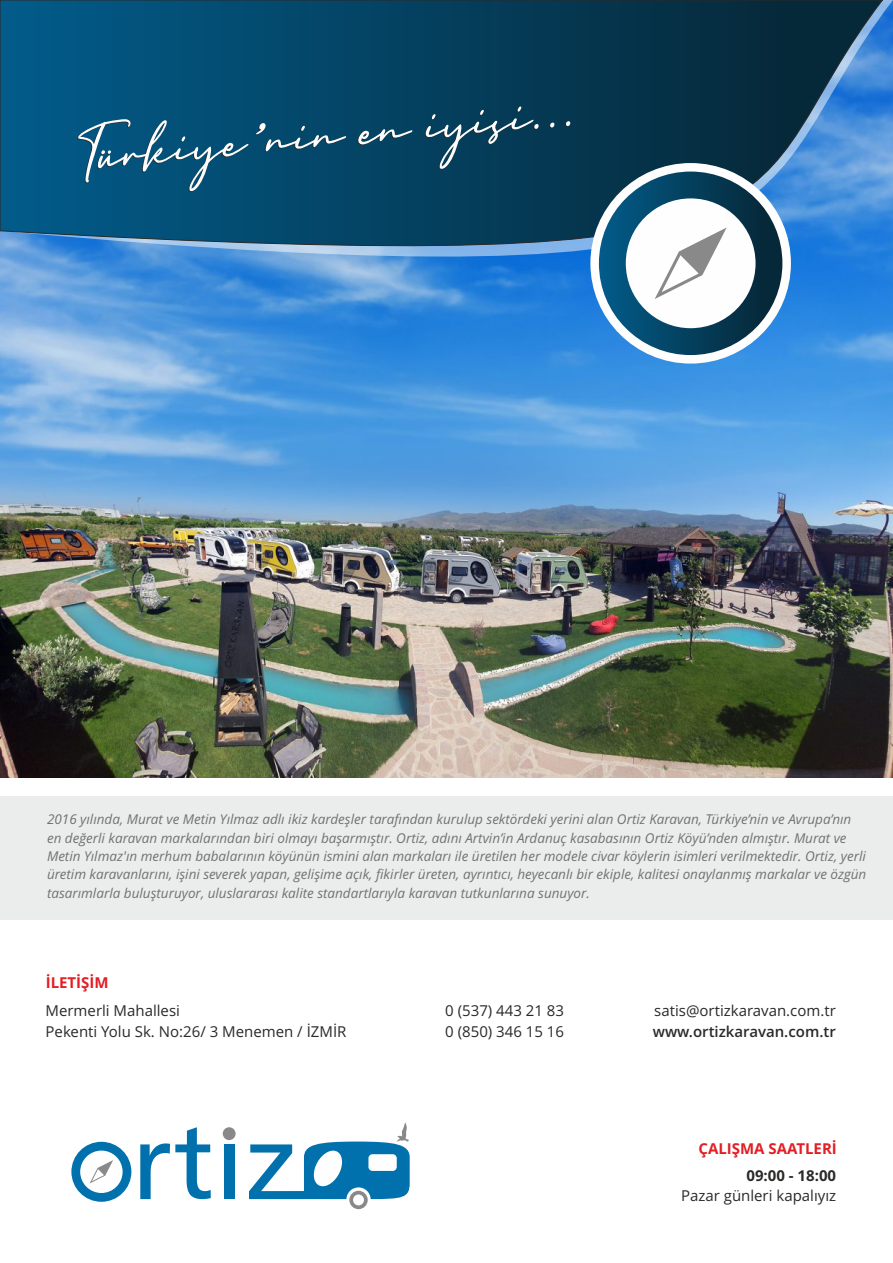
<style>
.page{position:relative;width:893px;height:1263px;background:#fff}
.page>*{position:absolute;margin:0;border:0;box-sizing:border-box;transform-origin:0 0}
.t1{font:15px/20.4px "Open Sans";color:#2b2a29}
.t2{font:700 15px "Open Sans";color:#e31e24}
.t3{font:600 15px "Open Sans";color:#2b2a29}
.t4{font:700 15px "Open Sans";color:#2b2a29}
.t5{font:italic 13.5px/18.5px "Open Sans";color:#727271}
</style>
<div class="page">
<div style="left:0;top:796px;width:893px;height:123px;background:#ebecec"></div>
<img style="left:0;top:309px;width:893px;height:468px">
<div style="left:71px;top:1142px;width:60px;height:60px;background:#0071ac;border-radius:50%"></div>
<div style="left:80px;top:1150px;width:43px;height:43px;background:#fefefe;border-radius:50%"></div>
<div style="left:224px;top:1144px;width:10px;height:55px;background:#0071ac"></div>
<svg style="left:140px;top:1127px;width:71px;height:72px"></svg>
<div style="left:223px;top:1127px;width:13px;height:13px;background:#898989;border-radius:50%"></div>
<svg style="left:90px;top:1160px;width:23px;height:23px"></svg>
<svg style="left:249px;top:1122px;width:161px;height:87px"></svg>
<svg style="left:0;top:0;width:893px;height:309px;background:#418edc"></svg>
<svg style="left:0;top:0;width:883px;height:281px;background:#16557e"></svg>
<div style="left:590px;top:163px;width:201px;height:201px;border:17px solid #fefefe;border-radius:50%"></div>
<div style="left:599px;top:172px;width:183px;height:183px;background:linear-gradient(to right,#035c8a,#092634);border-radius:50%"></div>
<div style="left:626px;top:198px;width:129px;height:130px;background:#fefefe;border-radius:50%"></div>
<svg style="left:655px;top:228px;width:72px;height:71px"></svg>
<svg style="left:77px;top:106px;width:493px;height:86px;background:#145171"></svg>
<p class="t5" style="left:47px;top:811px;width:821px">2016 yılında, Murat ve Metin Yılmaz adlı ikiz kardeşler tarafından kurulup sektördeki yerini alan Ortiz Karavan, Türkiye’nin ve Avrupa’nın en değerli karavan markalarından biri olmayı başarmıştır. Ortiz, adını Artvin’in Ardanuç kasabasının Ortiz Köyü’nden almıştır. Murat ve Metin Yılmaz'ın merhum babalarının köyünün ismini alan markaları ile üretilen her modele civar köylerin isimleri verilmektedir. Ortiz, yerli üretim karavanlarını, işini severek yapan, gelişime açık, fikirler üreten, ayrıntıcı, heyecanlı bir ekiple, kalitesi onaylanmış markalar ve özgün tasarımlarla buluşturuyor, uluslararası kalite standartlarıyla karavan tutkunlarına sunuyor.</p>
<p class="t2" style="left:46px;top:976px;width:64px">İLETİŞİM</p>
<p class="t1" style="left:46px;top:1002px;width:302px">Mermerli Mahallesi<br>Pekenti Yolu Sk. No:26/ 3 Menemen / İZMİR</p>
<p class="t1" style="left:445px;top:1002px;width:120px">0 (537) 443 21 83<br>0 (850) 346 15 16</p>
<p class="t1" style="left:654px;top:1002px;width:183px">satis@ortizkaravan.com.tr</p>
<p class="t3" style="left:653px;top:1025px;width:185px">www.ortizkaravan.com.tr</p>
<p class="t2" style="left:699px;top:1142px;width:140px">ÇALIŞMA SAATLERİ</p>
<p class="t4" style="left:746px;top:1169px;width:91px">09:00 - 18:00</p>
<p class="t1" style="left:681px;top:1187px;width:157px">Pazar günleri kapalıyız</p>
</div>
